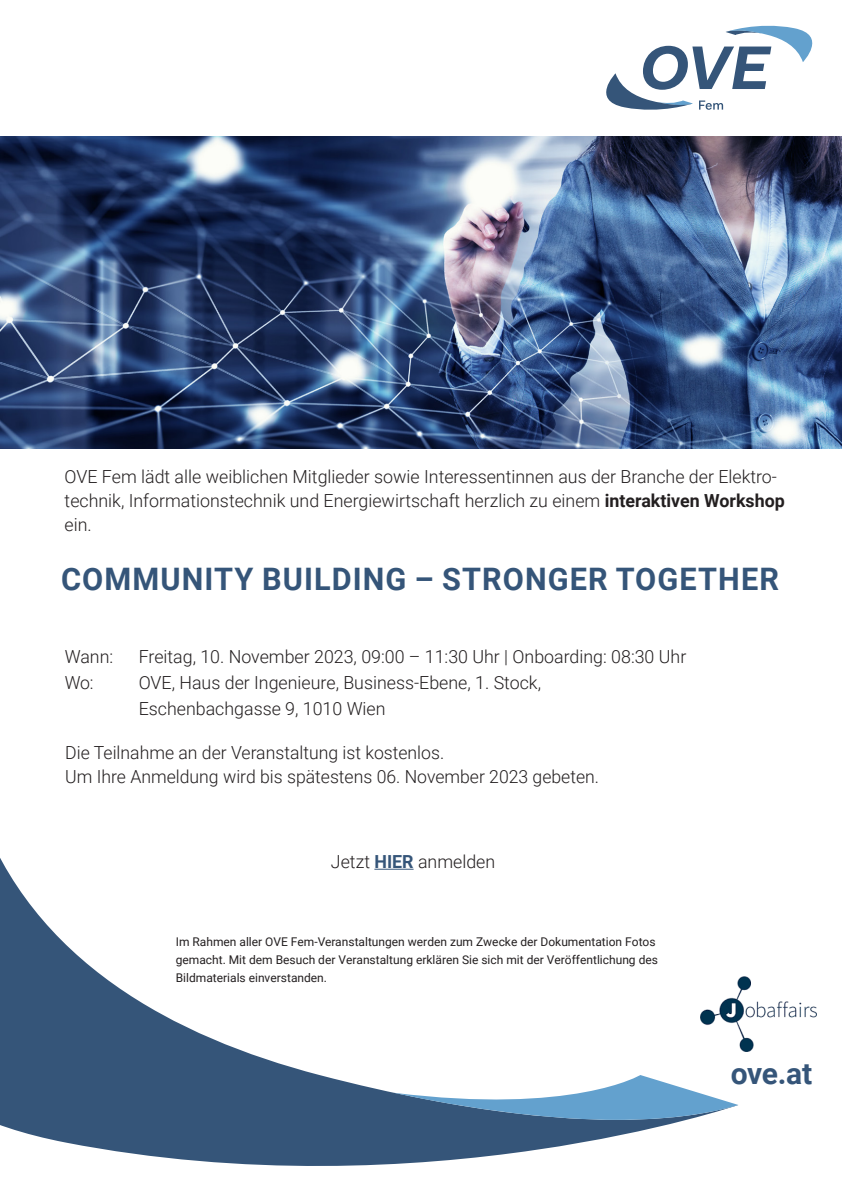
<style>
.page{position:relative;width:842px;height:1191px;background:#fff}
.page>*{position:absolute;margin:0;border:0;box-sizing:border-box;transform-origin:0 0}
.t1{font:700 31px "Roboto";letter-spacing:.035em;color:#355579}
.t2{font:700 30px "Roboto";color:#355579}
.t3{font:300 18px/24px "Roboto";color:#231f20}
.t4{font:12px/18px "Roboto";color:#231f20}
.s1{font-weight:700}
.s2{font-weight:700;color:#355579}
</style>
<div class="page">
<img style="left:0;top:137px;width:842px;height:311px">
<svg style="left:0;top:858px;width:690px;height:308px"></svg>
<svg style="left:394px;top:1075px;width:344px;height:44px"></svg>
<svg style="left:606px;top:26px;width:206px;height:84px"></svg>
<hr style="left:374px;top:868px;width:40px;height:1px;background:#355579">
<img style="left:700px;top:976px;width:116px;height:75px">
<p class="t3" style="left:65px;top:463px;width:722px">OVE Fem lädt alle weiblichen Mitglieder sowie Interessentinnen aus der Branche der Elektro&shy;technik, Informationstechnik und Energiewirtschaft herzlich zu einem <span class="s1">interaktiven Workshop </span>ein.</p>
<p class="t1" style="left:61px;top:557px;width:719px">COMMUNITY BUILDING – STRONGER TOGETHER</p>
<p class="t3" style="left:65px;top:644px;width:50px">Wann:</p>
<p class="t3" style="left:139px;top:644px;width:549px">Freitag, 10. November 2023, 09:00 – 11:30 Uhr | Onboarding: 08:30 Uhr</p>
<p class="t3" style="left:65px;top:670px;width:30px">Wo:</p>
<p class="t3" style="left:139px;top:669px;width:404px;line-height:26px">OVE, Haus der Ingenieure, Business-Ebene, 1. Stock,<br>Eschenbachgasse 9, 1010 Wien</p>
<p class="t3" style="left:65px;top:739px;width:535px">Die Teilnahme an der Veranstaltung ist kostenlos.<br>Um Ihre Anmeldung wird bis spätestens 06. November 2023 gebeten.</p>
<p class="t3" style="left:331px;top:849px;width:166px">Jetzt <span class="s2">HIER</span> anmelden</p>
<p class="t4" style="left:176px;top:932px;width:484px">Im Rahmen aller OVE Fem-Veranstaltungen werden zum Zwecke der Dokumentation Fotos gemacht. Mit dem Besuch der Veranstaltung erklären Sie sich mit der Veröffentlichung des<br>Bildmaterials einverstanden.</p>
<p class="t2" style="left:731px;top:1051px;width:83px">ove.at</p>
</div>
